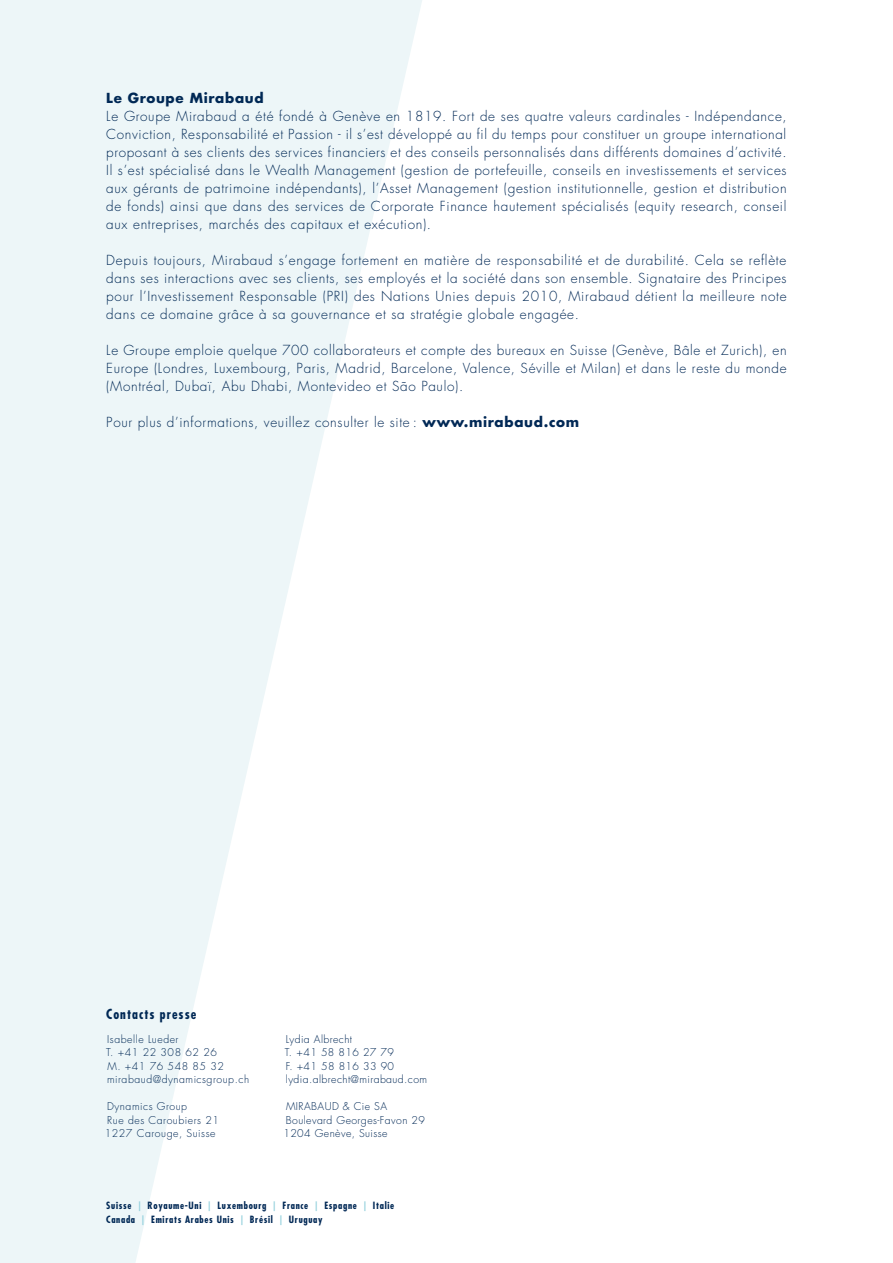
<style>
.page{position:relative;width:893px;height:1263px;background:#fff}
.page>*{position:absolute;margin:0;border:0;box-sizing:border-box;transform-origin:0 0}
.Texte_courant{font:300 13.5px/18px "Futura Std";letter-spacing:.05em;color:#002855;text-align:justify}
.Texte_courant-2{font:700 13.5px "Futura Std";letter-spacing:.05em;color:#002855}
.Presse_Titre{font:700 condensed 13.5px "Futura Std";letter-spacing:.075em;color:#002855}
.Presse_texte{font:300 10.5px/13.5px "Futura Std";letter-spacing:.04em;color:#002855}
.t1{font:700 condensed 9.75px "Futura Std";letter-spacing:.07em;color:#002855}
.s1{font-weight:700}
.s2{color:#95d1dd}
</style>
<div class="page">
<svg style="left:0;top:0;width:422px;height:1263px;fill:#edf6f8"></svg>
<p class="Texte_courant-2" style="left:106px;top:89px;width:159px">Le Groupe Mirabaud</p>
<p class="Texte_courant" style="left:106px;top:108px;width:682px">Le Groupe Mirabaud a été fondé à Genève en 1819. Fort de ses quatre valeurs cardinales - Indépendance, Conviction, Responsabilité et Passion - il s’est développé au fil du temps pour constituer un groupe international proposant à ses clients des services financiers et des conseils personnalisés dans différents domaines d’activité.<br>Il s’est spécialisé dans le Wealth Management (gestion de portefeuille, conseils en investissements et services aux gérants de patrimoine indépendants), l’Asset Management (gestion institutionnelle, gestion et distribution de fonds) ainsi que dans des services de Corporate Finance hautement spécialisés (equity research, conseil aux entreprises, marchés des capitaux et exécution).</p>
<p class="Texte_courant" style="left:106px;top:252px;width:682px">Depuis toujours, Mirabaud s’engage fortement en matière de responsabilité et de durabilité. Cela se reflète dans ses interactions avec ses clients, ses employés et la société dans son ensemble. Signataire des Principes pour l’Investissement Responsable (PRI) des Nations Unies depuis 2010, Mirabaud détient la meilleure note dans ce domaine grâce à sa gouvernance et sa stratégie globale engagée.</p>
<p class="Texte_courant" style="left:106px;top:342px;width:682px">Le Groupe emploie quelque 700 collaborateurs et compte des bureaux en Suisse (Genève, Bâle et Zurich), en Europe (Londres, Luxembourg, Paris, Madrid, Barcelone, Valence, Séville et Milan) et dans le reste du monde (Montréal, Dubaï, Abu Dhabi, Montevideo et São Paulo).</p>
<p class="Texte_courant" style="left:106px;top:414px;width:474px">Pour plus d’informations, veuillez consulter le site : <span class="s1">www.mirabaud.com</span></p>
<p class="Presse_Titre" style="left:106px;top:1005px;width:92px">Contacts presse</p>
<p class="Presse_texte" style="left:106px;top:1032px;width:145px">Isabelle Lueder<br>T. +41 22 308 62 26<br>M. +41 76 548 85 32 mirabaud@dynamicsgroup.ch</p>
<p class="Presse_texte" style="left:105px;top:1100px;width:116px">Dynamics Group<br>Rue des Caroubiers 21<br>1227 Carouge, Suisse</p>
<p class="Presse_texte" style="left:285px;top:1032px;width:144px">Lydia Albrecht<br>T. +41 58 816 27 79<br>F. +41 58 816 33 90 lydia.albrecht@mirabaud.com</p>
<p class="Presse_texte" style="left:283px;top:1100px;width:143px">MIRABAUD &amp; Cie SA<br>Boulevard Georges-Favon 29<br>1204 Genève, Suisse</p>
<p class="t1" style="left:106px;top:1200px;width:289px">Suisse <span class="s2">|</span> Royaume-Uni <span class="s2">|</span> Luxembourg <span class="s2">|</span> France <span class="s2">|</span> Espagne <span class="s2">|</span> Italie</p>
<p class="t1" style="left:106px;top:1213px;width:218px">Canada <span class="s2">|</span> Emirats Arabes Unis <span class="s2">|</span> Brésil <span class="s2">|</span> Uruguay</p>
</div>
